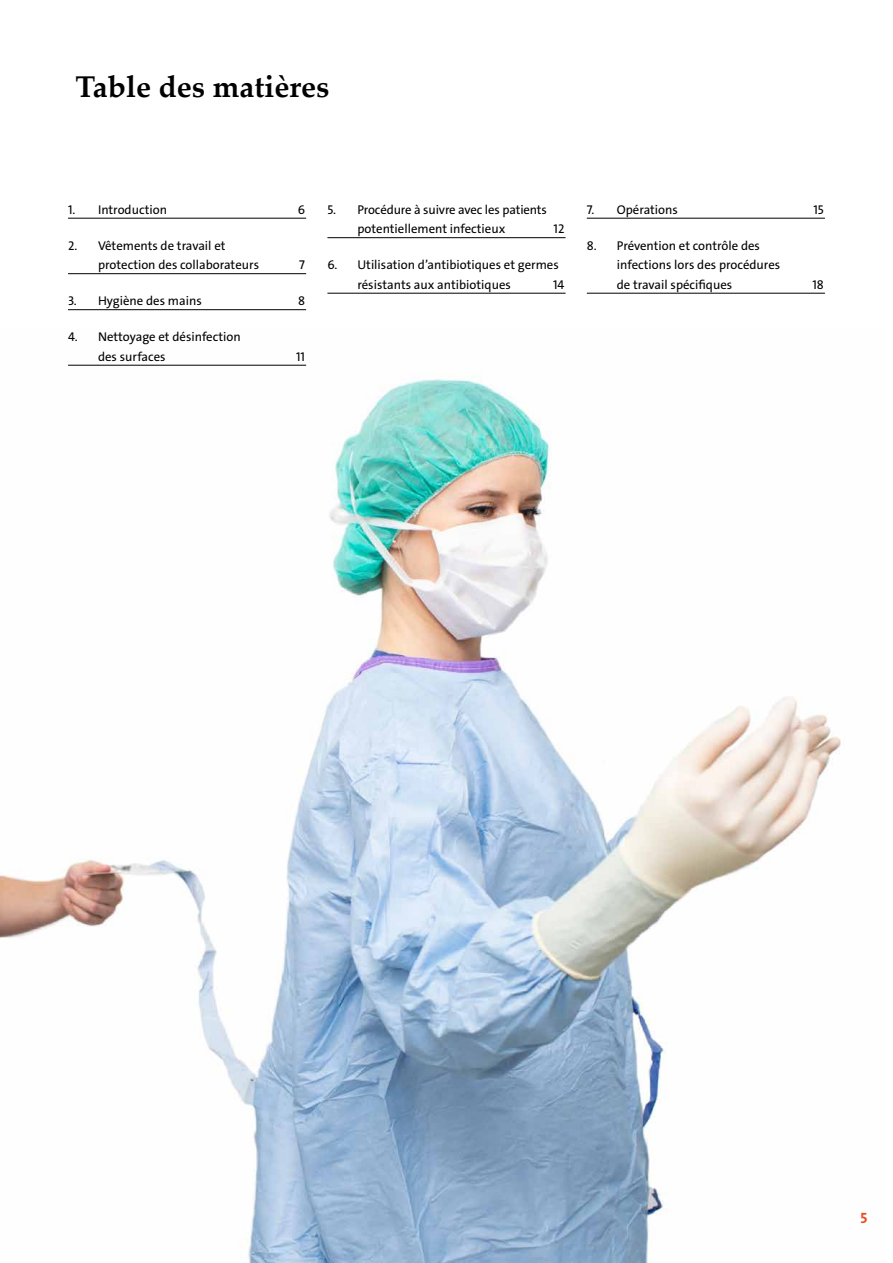
<style>
.page{position:relative;width:893px;height:1263px;background:#fff}
.page>*{position:absolute;margin:0;border:0;box-sizing:border-box;transform-origin:0 0}
.t1{font:700 30px "Palatino Linotype";color:#000}
.t2{font:15px "The Sans LP7 Bld";color:#e94e24}
.t3{font:12.75px/19.5px "The Sans LP5 Plain";color:#000}
</style>
<div class="page">
<img style="left:0;top:364px;width:841px;height:899px">
<hr style="left:327px;top:237px;width:239px;height:1px;background:#000">
<hr style="left:327px;top:293px;width:239px;height:1px;background:#000">
<hr style="left:68px;top:218px;width:238px;height:1px;background:#000">
<hr style="left:68px;top:273px;width:238px;height:1px;background:#000">
<hr style="left:68px;top:309px;width:238px;height:1px;background:#000">
<hr style="left:68px;top:365px;width:238px;height:1px;background:#000">
<hr style="left:587px;top:218px;width:238px;height:1px;background:#000">
<hr style="left:587px;top:293px;width:238px;height:1px;background:#000">
<h1 class="t1" style="left:76px;top:65px;width:255px">Table des matières</h1>
<p class="t3" style="left:68px;top:200px;width:101px">1. Introduction</p>
<p class="t3" style="left:298px;top:200px;width:9px">6</p>
<p class="t3" style="left:98px;top:236px;width:163px;text-indent:-30px">2. Vêtements de travail et protection des collaborateurs</p>
<p class="t3" style="left:299px;top:255px;width:7px">7</p>
<p class="t3" style="left:68px;top:291px;width:135px">3. Hygiène des mains</p>
<p class="t3" style="left:298px;top:291px;width:9px">8</p>
<p class="t3" style="left:98px;top:327px;width:144px;text-indent:-30px">4. Nettoyage et désinfection des surfaces</p>
<p class="t3" style="left:296px;top:347px;width:10px">11</p>
<p class="t3" style="left:357px;top:200px;width:191px;text-indent:-30px">5. Procédure à suivre avec les patients potentiellement infectieux</p>
<p class="t3" style="left:554px;top:219px;width:12px">12</p>
<p class="t3" style="left:357px;top:255px;width:203px;text-indent:-30px">6. Utilisation d’antibiotiques et germes résistants aux antibiotiques</p>
<p class="t3" style="left:553px;top:275px;width:13px">14</p>
<p class="t3" style="left:587px;top:200px;width:93px">7. Opérations</p>
<p class="t3" style="left:813px;top:200px;width:12px">15</p>
<p class="t3" style="left:617px;top:236px;width:165px;text-indent:-30px">8. Prévention et contrôle des infections lors des procédures de travail spécifiques</p>
<p class="t3" style="left:812px;top:275px;width:13px">18</p>
<p class="t2" style="left:860px;top:1208px;width:8px">5</p>
</div>
